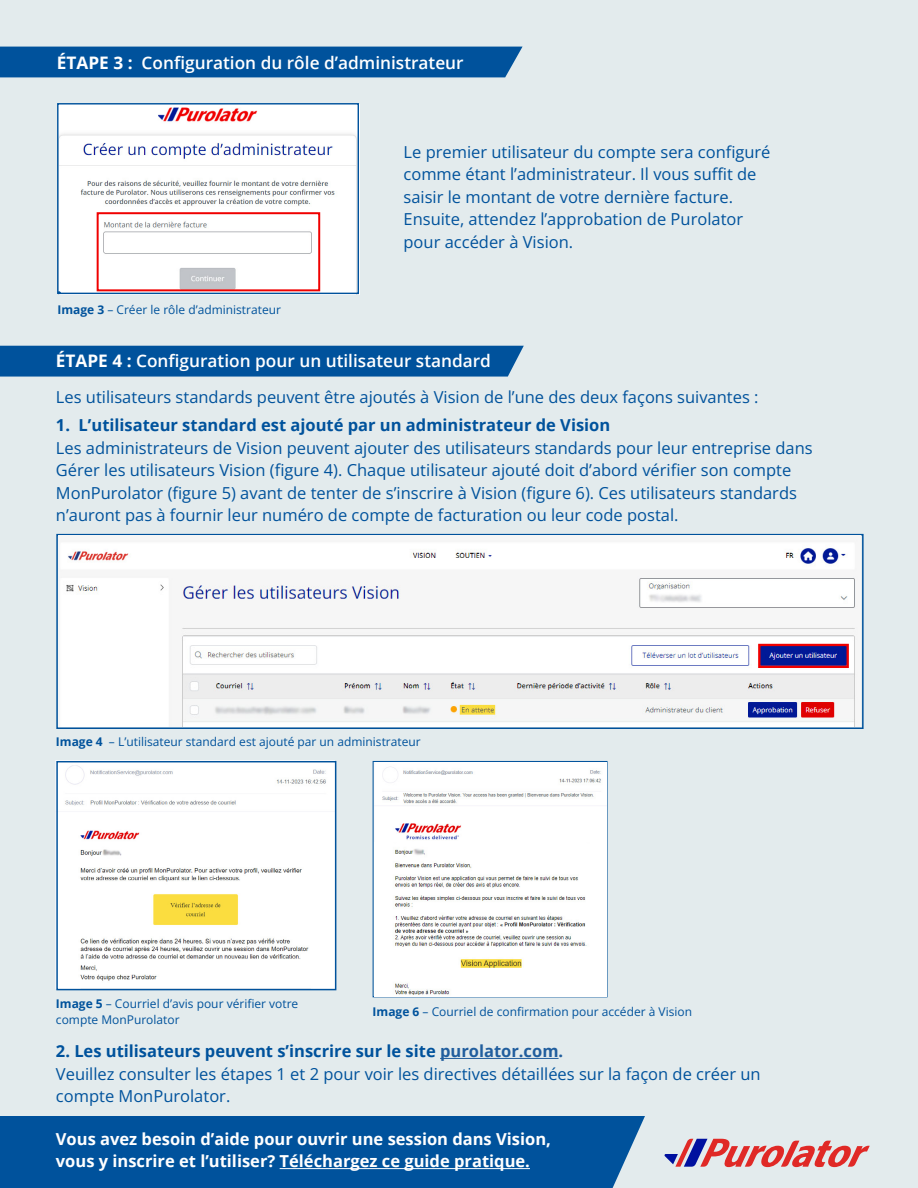
<style>
.page{position:relative;width:918px;height:1188px;background:#e3ebed}
.page>*{position:absolute;margin:0;border:0;box-sizing:border-box;transform-origin:0 0}
.t1{font:600 17.25px "Open Sans";color:#fff}
.t2{font:16.5px/22.5px "Open Sans";color:#00529c}
.t3{font:700 16.5px/22.5px "Open Sans";color:#fff}
.t4{font:700 16.5px "Open Sans";color:#00529c}
.t5{font:12px/15.8px "Open Sans";color:#00529c}
.s1{font-weight:700}
.s2{font-weight:700;color:#215e9e}
</style>
<div class="page">
<div style="left:0;top:47px;width:523px;height:30px;background:#00529c"></div>
<div style="left:0;top:1116px;width:645px;height:72px;background:#00529c"></div>
<div style="left:0;top:346px;width:524px;height:31px;background:#00529c"></div>
<div style="left:56px;top:534px;width:808px;height:195px;border:2px solid #00529c"></div>
<hr style="left:440px;top:1058px;width:119px;height:1px;background:#215e9e">
<svg style="left:665px;top:1139px;width:205px;height:28px"></svg>
<img style="left:59px;top:764px;width:274px;height:223px">
<div style="left:56px;top:761px;width:280px;height:229px;border:2px solid #00529c"></div>
<hr style="left:280px;top:1168px;width:250px;height:1px;background:#fff">
<svg style="left:57px;top:103px;width:303px;height:192px;background:#eeeef2"></svg>
<div style="left:97px;top:212px;width:223px;height:79px;border:2px solid #f00000"></div>
<img style="left:58px;top:536px;width:802px;height:191px">
<div style="left:758px;top:644px;width:91px;height:24px;border:2px solid #f00000"></div>
<div style="left:373px;top:761px;width:235px;height:236px;border:1px solid #00529c"></div>
<img style="left:374px;top:763px;width:232px;height:233px">
<p class="t1" style="left:57px;top:51px;width:408px"><span class="s1">ÉTAPE 3 :</span> Configuration du rôle d’administrateur</p>
<p class="t5" style="left:57px;top:301px;width:225px"><span class="s1">Image 3</span> – Créer le rôle d’administrateur</p>
<p class="t2" style="left:404px;top:140px;width:369px">Le premier utilisateur du compte sera configuré comme étant l’administrateur. Il vous suffit de saisir le montant de votre dernière facture.<br>Ensuite, attendez l’approbation de Purolator pour accéder à Vision.</p>
<p class="t1" style="left:56px;top:349px;width:437px"><span class="s1">ÉTAPE 4 :</span> Configuration pour un utilisateur standard</p>
<p class="t2" style="left:56px;top:385px;width:704px">Les utilisateurs standards peuvent être ajoutés à Vision de l’une des deux façons suivantes :</p>
<p class="t4" style="left:56px;top:414px;width:556px">1. L’utilisateur standard est ajouté par un administrateur de Vision</p>
<p class="t2" style="left:56px;top:436px;width:758px">Les administrateurs de Vision peuvent ajouter des utilisateurs standards pour leur entreprise dans Gérer les utilisateurs Vision (figure 4). Chaque utilisateur ajouté doit d’abord vérifier son compte MonPurolator (figure 5) avant de tenter de s’inscrire à Vision (figure 6). Ces utilisateurs standards n’auront pas à fournir leur numéro de compte de facturation ou leur code postal.</p>
<p class="t5" style="left:56px;top:733px;width:366px"><span class="s1">Image 4</span> – L’utilisateur standard est ajouté par un administrateur</p>
<p class="t5" style="left:56px;top:996px;width:244px"><span class="s1">Image 5</span> – Courriel d’avis pour vérifier votre compte MonPurolator</p>
<p class="t5" style="left:373px;top:1004px;width:321px"><span class="s1">Image 6</span> – Courriel de confirmation pour accéder à Vision</p>
<p class="t2" style="left:56px;top:1040px;width:706px"><span class="s1">2. Les utilisateurs peuvent s’inscrire sur le site</span> <span class="s2">purolator.com.<br></span>Veuillez consulter les étapes 1 et 2 pour voir les directives détaillées sur la façon de créer un compte MonPurolator.</p>
<p class="t3" style="left:56px;top:1127px;width:497px">Vous avez besoin d’aide pour ouvrir une session dans Vision, vous y inscrire et l’utiliser? Téléchargez ce guide pratique.</p>
</div>
